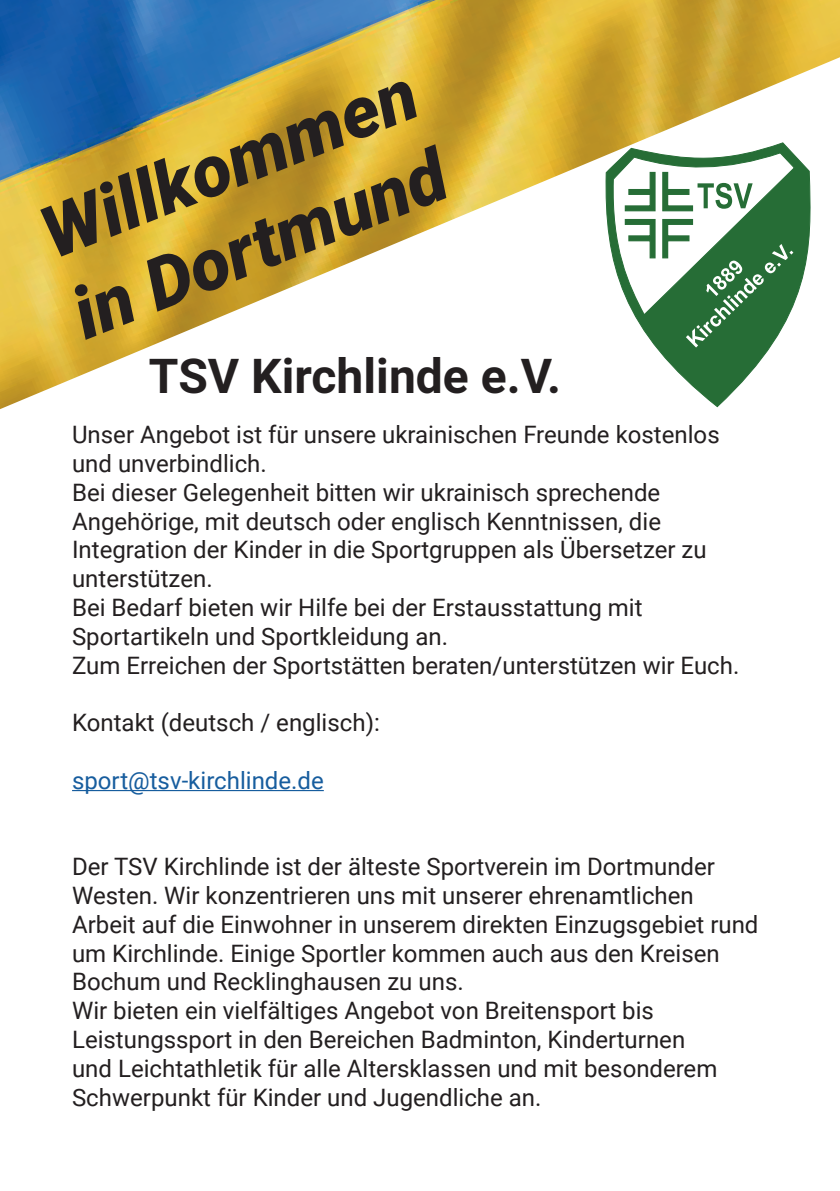
<style>
.page{position:relative;width:840px;height:1191px;background:#fff}
.page>*{position:absolute;margin:0;border:0;box-sizing:border-box;transform-origin:0 0}
.t1{font:italic 900 72px/86px "Roboto";color:#231f20}
.t2{font:700 48px "Roboto";color:#231f20}
.t3{font:24px/28.8px "Roboto";color:#231f20}
.t4{font:24px "Roboto";color:#175d9e}
</style>
<div class="page">
<img style="left:0;top:0;width:839px;height:409px">
<hr style="left:72px;top:790px;width:251px;height:1px;background:#175d9e">
<svg style="left:605px;top:142px;width:206px;height:266px"></svg>
<svg style="left:661px;top:171px;width:91px;height:41px"></svg>
<svg style="left:623px;top:171px;width:32px;height:41px"></svg>
<svg style="left:623px;top:218px;width:32px;height:41px"></svg>
<svg style="left:661px;top:218px;width:132px;height:129px"></svg>
<h1 class="t1" style="left:28px;top:192px;width:398px;rotate:-21deg">Willkommen in Dortmund</h1>
<h2 class="t2" style="left:149px;top:342px;width:413px">TSV Kirchlinde e.V.</h2>
<p class="t3" style="left:72px;top:419px;width:668px">Unser Angebot ist für unsere ukrainischen Freunde kostenlos und unverbindlich.<br>Bei dieser Gelegenheit bitten wir ukrainisch sprechende Angehörige, mit deutsch oder englisch Kenntnissen, die Integration der Kinder in die Sportgruppen als Übersetzer zu unterstützen.<br>Bei Bedarf bieten wir Hilfe bei der Erstausstattung mit Sportartikeln und Sportkleidung an.<br>Zum Erreichen der Sportstätten beraten/unterstützen wir Euch.</p>
<p class="t3" style="left:72px;top:707px;width:309px">Kontakt (deutsch / englisch):</p>
<p class="t4" style="left:72px;top:763px;width:253px">sport@tsv-kirchlinde.de</p>
<p class="t3" style="left:72px;top:851px;width:687px">Der TSV Kirchlinde ist der älteste Sportverein im Dortmunder Westen. Wir konzentrieren uns mit unserer ehrenamtlichen Arbeit auf die Einwohner in unserem direkten Einzugsgebiet rund um Kirchlinde. Einige Sportler kommen auch aus den Kreisen Bochum und Recklinghausen zu uns.<br>Wir bieten ein vielfältiges Angebot von Breitensport bis Leistungssport in den Bereichen Badminton, Kinderturnen<br>und Leichtathletik für alle Altersklassen und mit besonderem Schwerpunkt für Kinder und Jugendliche an.</p>
</div>
